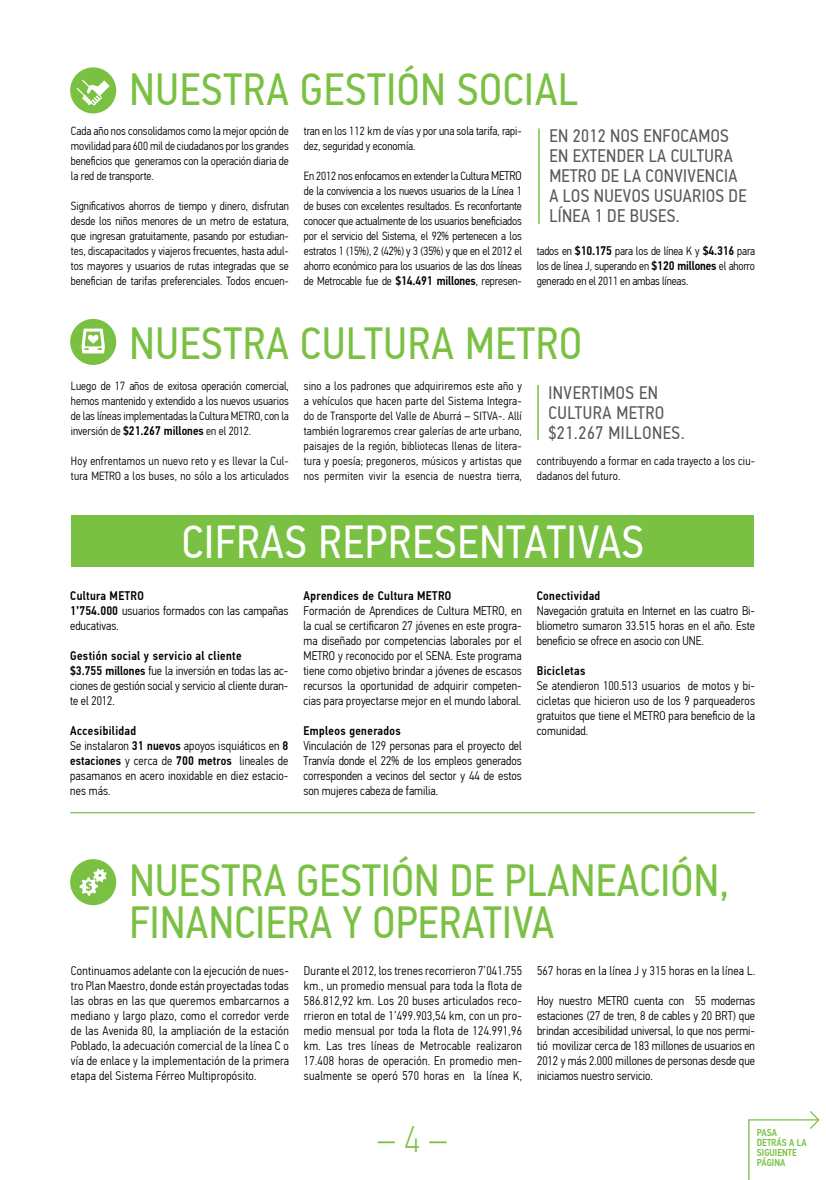
<style>
.page{position:relative;width:826px;height:1180px;background:#fff}
.page>*{position:absolute;margin:0;border:0;box-sizing:border-box;transform-origin:0 0}
.t1{font:46.25px "PF Din Text Cond Pro";letter-spacing:.02em;color:#fff}
.t2{font:45px/41.2px "PF Din Text Cond Pro";letter-spacing:.01em;color:#7ac143}
.t3{font:100 37.5px "PF Din Text Cond Pro";color:#7ac143}
.t4{font:18.12px/20px "PF Din Text Cond Pro";letter-spacing:.02em;color:#58595b}
.t5{font:300 12.5px/15px "PF Din Text Cond Pro";letter-spacing:.01em;color:#000;text-align:justify}
.t6{font:500 12.5px "PF Din Text Cond Pro";letter-spacing:.03em;color:#000}
.t7{font:300 11.88px/15px "PF Din Text Cond Pro";color:#000;text-align:justify}
.t8{font:300 11.88px/15px "PF Din Text Cond Pro";letter-spacing:.02em;color:#000}
.t9{font:500 10px/10px "PF Din Text Cond Pro";color:#7ac143}
.s1{font-size:12.5px}
.s2{font-weight:500;font-size:12.5px}
.s3{font-weight:500}
</style>
<div class="page">
<hr style="left:70px;top:812px;width:685px;height:1px;background:#7ac143">
<hr style="left:538px;top:128px;width:1px;height:96px;background:#7ac143">
<hr style="left:537px;top:385px;width:2px;height:55px;background:#7ac143">
<div style="left:71px;top:516px;width:682px;height:51px;background:#7ac143"></div>
<div style="left:70px;top:67px;width:46px;height:46px;background:#7ac143;border-radius:50%"></div>
<div style="left:70px;top:319px;width:46px;height:46px;background:#7ac143;border-radius:50%"></div>
<svg style="left:76px;top:79px;width:34px;height:28px"></svg>
<svg style="left:81px;top:329px;width:24px;height:24px"></svg>
<div style="left:70px;top:859px;width:46px;height:46px;background:#7ac143;border-radius:50%"></div>
<svg style="left:80px;top:869px;width:27px;height:27px"></svg>
<svg style="left:748px;top:1111px;width:72px;height:69px"></svg>
<h2 class="t2" style="left:129px;top:69px;width:450px">NUESTRA GESTIÓN SOCIAL</h2>
<p class="t7" style="left:71px;top:123px;width:219px">Cada año nos consolidamos como la mejor opción de movilidad para 600 mil de ciudadanos por los grandes beneficios que generamos con la operación diaria de la red de transporte.</p>
<p class="t7" style="left:71px;top:198px;width:219px">Significativos ahorros de tiempo y dinero, disfrutan desde los niños menores de un metro de estatura, que ingresan gratuitamente, pasando por estudian&shy;tes, discapacitados y viajeros frecuentes, hasta adul&shy;tos mayores y usuarios de rutas integradas que se benefician de tarifas preferenciales. Todos encuen-</p>
<p class="t7" style="left:304px;top:123px;width:219px">tran en los 112 km de vías y por una sola tarifa, rapi&shy;dez, seguridad y economía.</p>
<p class="t7" style="left:304px;top:168px;width:219px">En 2012 nos enfocamos en extender la Cultura <span class="s1">METRO </span>de la convivencia a los nuevos usuarios de la Línea 1 de buses con excelentes resultados. Es reconfortante conocer que actualmente de los usuarios beneficiados por el servicio del Sistema, el 92% pertenecen a los estratos 1 (15%), 2 (42%) y 3 (35%) y que en el 2012 el ahorro económico para los usuarios de las dos líneas de Metrocable fue de <span class="s2">$14.491 millones</span>, represen-</p>
<h3 class="t4" style="left:549px;top:126px;width:199px">EN 2012 NOS ENFOCAMOS<br>EN EXTENDER LA CULTURA<br>METRO DE LA CONVIVENCIA<br>A LOS NUEVOS USUARIOS DE<br>LÍNEA 1 DE BUSES.</h3>
<p class="t7" style="left:537px;top:243px;width:220px">tados en <span class="s2">$10.175</span> para los de línea K y <span class="s2">$4.316</span> para los de línea J, superando en <span class="s2">$120 millones</span> el ahorro generado en el 2011 en ambas líneas.</p>
<h2 class="t2" style="left:129px;top:323px;width:454px">NUESTRA CULTURA METRO</h2>
<p class="t7" style="left:71px;top:378px;width:219px">Luego de 17 años de exitosa operación comercial, hemos mantenido y extendido a los nuevos usuarios de las líneas implementadas la Cultura METRO, con la inversión de <span class="s2">$21.267 millones</span> en el 2012.</p>
<p class="t8" style="left:71px;top:453px;width:219px">Hoy enfrentamos un nuevo reto y es llevar la Cul&shy;tura METRO a los buses, no sólo a los articulados</p>
<p class="t7" style="left:304px;top:378px;width:219px">sino a los padrones que adquiriremos este año y a vehículos que hacen parte del Sistema Integra&shy;do de Transporte del Valle de Aburrá – SITVA-. Allí también lograremos crear galerías de arte urbano, paisajes de la región, bibliotecas llenas de litera&shy;tura y poesía; pregoneros, músicos y artistas que nos permiten vivir la esencia de nuestra tierra,</p>
<h3 class="t4" style="left:548px;top:382px;width:138px">INVERTIMOS EN<br>CULTURA METRO $21.267 MILLONES.</h3>
<p class="t8" style="left:537px;top:453px;width:220px">contribuyendo a formar en cada trayecto a los ciu&shy;dadanos del futuro.</p>
<h1 class="t1" style="left:182px;top:515px;width:463px">CIFRAS REPRESENTATIVAS</h1>
<p class="t5" style="left:70px;top:588px;width:220px;text-align:left"><span class="s3">Cultura METRO<br>1’754.000</span> usuarios formados con las campañas educativas.</p>
<p class="t5" style="left:70px;top:648px;width:220px;text-align:left"><span class="s3">Gestión social y servicio al cliente<br>$3.755 millones</span> fue la inversión en todas las ac&shy;ciones de gestión social y servicio al cliente duran&shy;te el 2012.</p>
<p class="t5" style="left:70px;top:723px;width:220px;text-align:left"><span class="s3">Accesibilidad<br></span>Se instalaron <span class="s3">31 nuevos</span> apoyos isquiáticos en <span class="s3">8 estaciones</span> y cerca de <span class="s3">700 metros</span> lineales de pasamanos en acero inoxidable en diez estacio&shy;nes más.</p>
<p class="t6" style="left:303px;top:588px;width:149px">Aprendices de Cultura METRO</p>
<p class="t5" style="left:303px;top:603px;width:220px">Formación de Aprendices de Cultura METRO, en la cual se certificaron 27 jóvenes en este progra&shy;ma diseñado por competencias laborales por el METRO y reconocido por el SENA. Este programa tiene como objetivo brindar a jóvenes de escasos recursos la oportunidad de adquirir competen&shy;cias para proyectarse mejor en el mundo laboral.</p>
<p class="t6" style="left:303px;top:723px;width:99px">Empleos generados</p>
<p class="t5" style="left:303px;top:738px;width:220px">Vinculación de 129 personas para el proyecto del Tranvía donde el 22% de los empleos generados corresponden a vecinos del sector y 44 de estos son mujeres cabeza de familia.</p>
<p class="t6" style="left:537px;top:588px;width:65px">Conectividad</p>
<p class="t5" style="left:537px;top:603px;width:220px">Navegación gratuita en Internet en las cuatro Bi&shy;bliometro sumaron 33.515 horas en el año. Este beneficio se ofrece en asocio con UNE.</p>
<p class="t6" style="left:537px;top:663px;width:50px">Bicicletas</p>
<p class="t5" style="left:537px;top:678px;width:220px">Se atendieron 100.513 usuarios de motos y bi&shy;cicletas que hicieron uso de los 9 parqueaderos gratuitos que tiene el METRO para beneficio de la comunidad.</p>
<h2 class="t2" style="left:129px;top:860px;width:601px">NUESTRA GESTIÓN DE PLANEACIÓN,<br>FINANCIERA Y OPERATIVA</h2>
<p class="t5" style="left:71px;top:963px;width:219px">Continuamos adelante con la ejecución de nues&shy;tro Plan Maestro, donde están proyectadas todas las obras en las que queremos embarcarnos a mediano y largo plazo, como el corredor verde de las Avenida 80, la ampliación de la estación Poblado, la adecuación comercial de la línea C o vía de enlace y la implementación de la primera etapa del Sistema Férreo Multipropósito.</p>
<p class="t5" style="left:304px;top:963px;width:219px">Durante el 2012, los trenes recorrieron 7’041.755 km., un promedio mensual para toda la flota de 586.812,92 km. Los 20 buses articulados reco&shy;rrieron en total de 1’499.903,54 km, con un pro&shy;medio mensual por toda la flota de 124.991,96 km. Las tres líneas de Metrocable realizaron 17.408 horas de operación. En promedio men&shy;sualmente se operó 570 horas en la línea K,</p>
<p class="t5" style="left:537px;top:963px;width:219px">567 horas en la línea J y 315 horas en la línea L.</p>
<p class="t5" style="left:537px;top:993px;width:219px">Hoy nuestro METRO cuenta con 55 modernas estaciones (27 de tren, 8 de cables y 20 BRT) que brindan accesibilidad universal, lo que nos permi&shy;tió movilizar cerca de 183 millones de usuarios en 2012 y más 2.000 millones de personas desde que iniciamos nuestro servicio.</p>
<h3 class="t3" style="left:377px;top:1118px;width:72px">– 4 –</h3>
<p class="t9" style="left:757px;top:1127px;width:51px">PASA<br>DETRÁS A LA<br>SIGUIENTE<br>PÁGINA</p>
</div>
